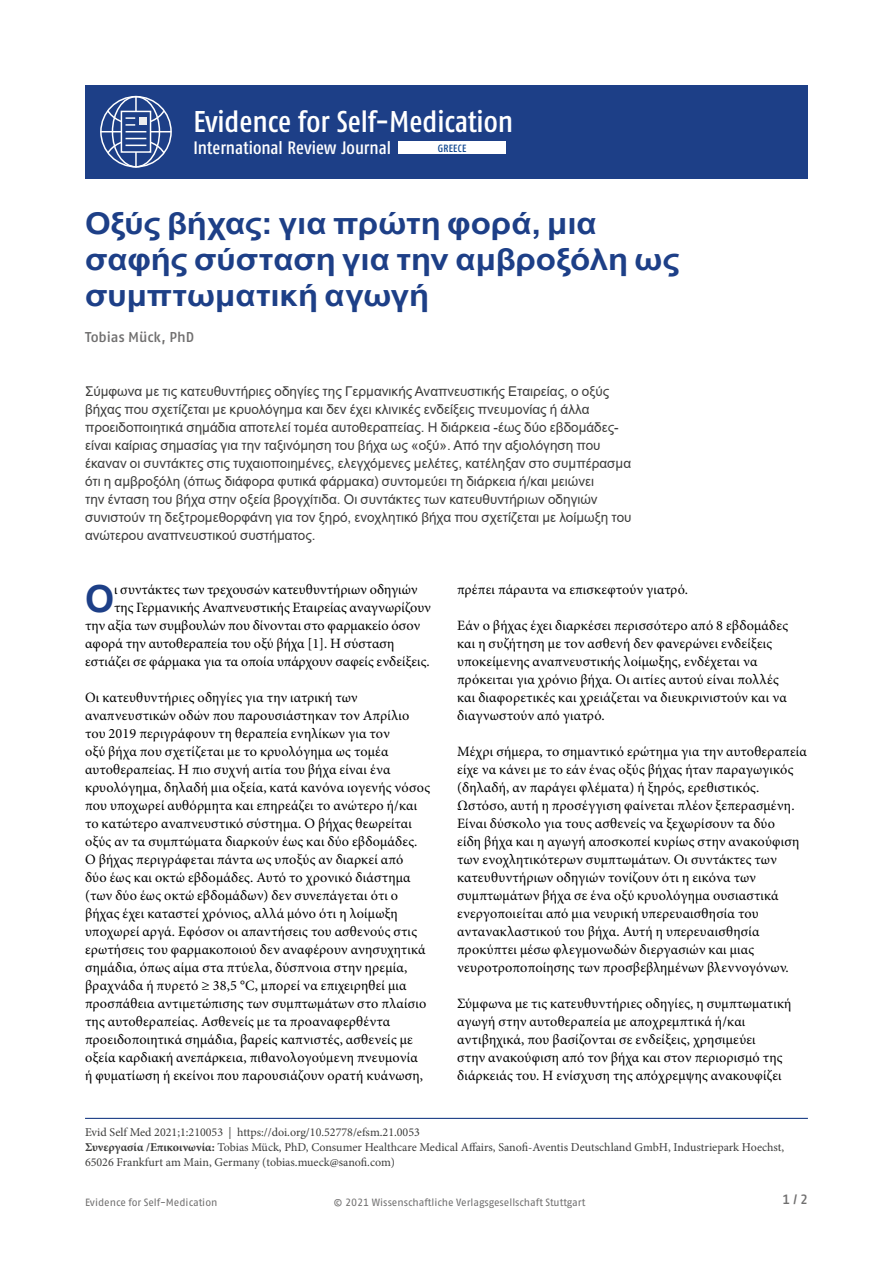
<style>
.page{position:relative;width:893px;height:1263px;background:#fff}
.page>*{position:absolute;margin:0;border:0;box-sizing:border-box;transform-origin:0 0}
.t1{font:700 37.35px "Arial";color:#1d3f87}
.t2{font:700 30px/36px "Arial";color:#1d3f87;scale:1.1 1}
.t3{font:500 condensed 30px "Fago Pro";color:#fff}
.t4{font:500 condensed 18px "Fago Pro";color:#fff}
.t5{font:14.25px/18px "Minion Pro";letter-spacing:.01em;color:#000}
.t6{font:500 14.25px "Fago Pro";letter-spacing:-.005em;color:#706f6f}
.t7{font:13.5px/18px "Arial";color:#3c3c3b}
.t8{font:500 13.5px "Fago Pro";color:#706f6f}
.t9{font:12px/15px "Minion Pro";color:#3c3c3b}
.t10{font:10.5px "Fago Pro";letter-spacing:-.005em;color:#706f6f}
.t11{font:500 condensed 10.5px "Fago Pro";letter-spacing:.025em;color:#0e468f}
.s1{font-weight:700}
</style>
<div class="page">
<hr style="left:85px;top:1118px;width:723px;height:1px;background:#1d3f87">
<div style="left:85px;top:85px;width:723px;height:94px;background:#1d3f87"></div>
<div style="left:100px;top:96px;width:72px;height:72px;border:2px solid #fff;border-radius:50%"></div>
<div style="left:112px;top:96px;width:48px;height:72px;border:2px solid #fff;border-radius:50%"></div>
<hr style="left:100px;top:131px;width:71px;height:1px;background:#fff">
<hr style="left:135px;top:96px;width:2px;height:72px;background:#fff">
<svg style="left:121px;top:132px;width:30px;height:6px"></svg>
<svg style="left:106px;top:138px;width:60px;height:17px"></svg>
<svg style="left:106px;top:109px;width:60px;height:23px"></svg>
<div style="left:398px;top:141px;width:107px;height:13px;background:#fff"></div>
<h2 class="t3" style="left:193px;top:103px;width:321px">Evidence for Self-Medication</h2>
<p class="t4" style="left:193px;top:137px;width:199px">International Review Journal</p>
<p class="t11" style="left:438px;top:142px;width:30px">GREECE</p>
<h2 class="t2" style="left:85px;top:206px;width:542px">Οξύς βήχας: για πρώτη φορά, μια σαφής σύσταση για την αμβροξόλη ως συμπτωματική αγωγή</h2>
<p class="t6" style="left:85px;top:328px;width:111px">Tobias Mück, PhD</p>
<p class="t7" style="left:85px;top:382px;width:548px">Σύμφωνα με τις κατευθυντήριες οδηγίες της Γερμανικής Αναπνευστικής Εταιρείας, ο οξύς βήχας που σχετίζεται με κρυολόγημα και δεν έχει κλινικές ενδείξεις πνευμονίας ή άλλα προειδοποιητικά σημάδια αποτελεί τομέα αυτοθεραπείας. Η διάρκεια -έως δύο εβδομάδες&shy;είναι καίριας σημασίας για την ταξινόμηση του βήχα ως «οξύ». Από την αξιολόγηση που έκαναν οι συντάκτες στις τυχαιοποιημένες, ελεγχόμενες μελέτες, κατέληξαν στο συμπέρασμα ότι η αμβροξόλη (όπως διάφορα φυτικά φάρμακα) συντομεύει τη διάρκεια ή/και μειώνει<br>την ένταση του βήχα στην οξεία βρογχίτιδα. Οι συντάκτες των κατευθυντήριων οδηγιών συνιστούν τη δεξτρομεθορφάνη για τον ξηρό, ενοχλητικό βήχα που σχετίζεται με λοίμωξη του ανώτερου αναπνευστικού συστήματος.</p>
<h1 class="t1" style="left:85px;top:573px;width:31px">Ο</h1>
<p class="t5" style="left:114px;top:581px;width:305px">ι συντάκτες των τρεχουσών κατευθυντήριων οδηγιών</p>
<p class="t5" style="left:114px;top:599px;width:318px">της Γερμανικής Αναπνευστικής Εταιρείας αναγνωρίζουν</p>
<p class="t5" style="left:85px;top:617px;width:337px">την αξία των συμβουλών που δίνονται στο φαρμακείο όσον</p>
<p class="t5" style="left:85px;top:635px;width:311px">αφορά την αυτοθεραπεία του οξύ βήχα [1]. Η σύσταση</p>
<p class="t5" style="left:85px;top:653px;width:346px">εστιάζει σε φάρμακα για τα οποία υπάρχουν σαφείς ενδείξεις.</p>
<p class="t5" style="left:85px;top:689px;width:347px">Οι κατευθυντήριες οδηγίες για την ιατρική των αναπνευστικών οδών που παρουσιάστηκαν τον Απρίλιο του 2019 περιγράφουν τη θεραπεία ενηλίκων για τον<br>οξύ βήχα που σχετίζεται με το κρυολόγημα ως τομέα αυτοθεραπείας. Η πιο συχνή αιτία του βήχα είναι ένα κρυολόγημα, δηλαδή μια οξεία, κατά κανόνα ιογενής νόσος που υποχωρεί αυθόρμητα και επηρεάζει το ανώτερο ή/και το κατώτερο αναπνευστικό σύστημα. Ο βήχας θεωρείται οξύς αν τα συμπτώματα διαρκούν έως και δύο εβδομάδες.<br>Ο βήχας περιγράφεται πάντα ως υποξύς αν διαρκεί από<br>δύο έως και οκτώ εβδομάδες. Αυτό το χρονικό διάστημα (των δύο έως οκτώ εβδομάδων) δεν συνεπάγεται ότι ο βήχας έχει καταστεί χρόνιος, αλλά μόνο ότι η λοίμωξη υποχωρεί αργά. Εφόσον οι απαντήσεις του ασθενούς στις ερωτήσεις του φαρμακοποιού δεν αναφέρουν ανησυχητικά σημάδια, όπως αίμα στα πτύελα, δύσπνοια στην ηρεμία, βραχνάδα ή πυρετό ≥ 38,5 °C, μπορεί να επιχειρηθεί μια προσπάθεια αντιμετώπισης των συμπτωμάτων στο πλαίσιο της αυτοθεραπείας. Ασθενείς με τα προαναφερθέντα προειδοποιητικά σημάδια, βαρείς καπνιστές, ασθενείς με οξεία καρδιακή ανεπάρκεια, πιθανολογούμενη πνευμονία<br>ή φυματίωση ή εκείνοι που παρουσιάζουν ορατή κυάνωση,</p>
<p class="t5" style="left:457px;top:580px;width:232px">πρέπει πάραυτα να επισκεφτούν γιατρό.</p>
<p class="t5" style="left:457px;top:616px;width:332px">Εάν ο βήχας έχει διαρκέσει περισσότερο από 8 εβδομάδες και η συζήτηση με τον ασθενή δεν φανερώνει ενδείξεις υποκείμενης αναπνευστικής λοίμωξης, ενδέχεται να πρόκειται για χρόνιο βήχα. Οι αιτίες αυτού είναι πολλές και διαφορετικές και χρειάζεται να διευκρινιστούν και να διαγνωστούν από γιατρό.</p>
<p class="t5" style="left:457px;top:742px;width:351px">Μέχρι σήμερα, το σημαντικό ερώτημα για την αυτοθεραπεία είχε να κάνει με το εάν ένας οξύς βήχας ήταν παραγωγικός (δηλαδή, αν παράγει φλέματα) ή ξηρός, ερεθιστικός.<br>Ωστόσο, αυτή η προσέγγιση φαίνεται πλέον ξεπερασμένη.<br>Είναι δύσκολο για τους ασθενείς να ξεχωρίσουν τα δύο<br>είδη βήχα και η αγωγή αποσκοπεί κυρίως στην ανακούφιση των ενοχλητικότερων συμπτωμάτων. Οι συντάκτες των κατευθυντήριων οδηγιών τονίζουν ότι η εικόνα των συμπτωμάτων βήχα σε ένα οξύ κρυολόγημα ουσιαστικά ενεργοποιείται από μια νευρική υπερευαισθησία του αντανακλαστικού του βήχα. Αυτή η υπερευαισθησία προκύπτει μέσω φλεγμονωδών διεργασιών και μιας νευροτροποποίησης των προσβεβλημένων βλεννογόνων.</p>
<p class="t5" style="left:457px;top:994px;width:336px">Σύμφωνα με τις κατευθυντήριες οδηγίες, η συμπτωματική αγωγή στην αυτοθεραπεία με αποχρεμπτικά ή/και αντιβηχικά, που βασίζονται σε ενδείξεις, χρησιμεύει<br>στην ανακούφιση από τον βήχα και στον περιορισμό της διάρκειάς του. Η ενίσχυση της απόχρεμψης ανακουφίζει</p>
<p class="t9" style="left:85px;top:1125px;width:701px">Evid Self Med 2021;1:210053 | https://doi.org/10.52778/efsm.21.0053<br><span class="s1">Συνεργασία /Επικοινωνία:</span> Tobias Mück, PhD, Consumer Healthcare Medical Affairs, Sanofi-Aventis Deutschland GmbH, Industriepark Hoechst,<br>65026 Frankfurt am Main, Germany (tobias.mueck@sanofi.com)</p>
<p class="t10" style="left:85px;top:1196px;width:134px">Evidence for Self-Medication</p>
<p class="t10" style="left:334px;top:1196px;width:253px">© 2021 Wissenschaftliche Verlagsgesellschaft Stuttgart</p>
<p class="t8" style="left:782px;top:1191px;width:27px">1 / 2</p>
</div>
